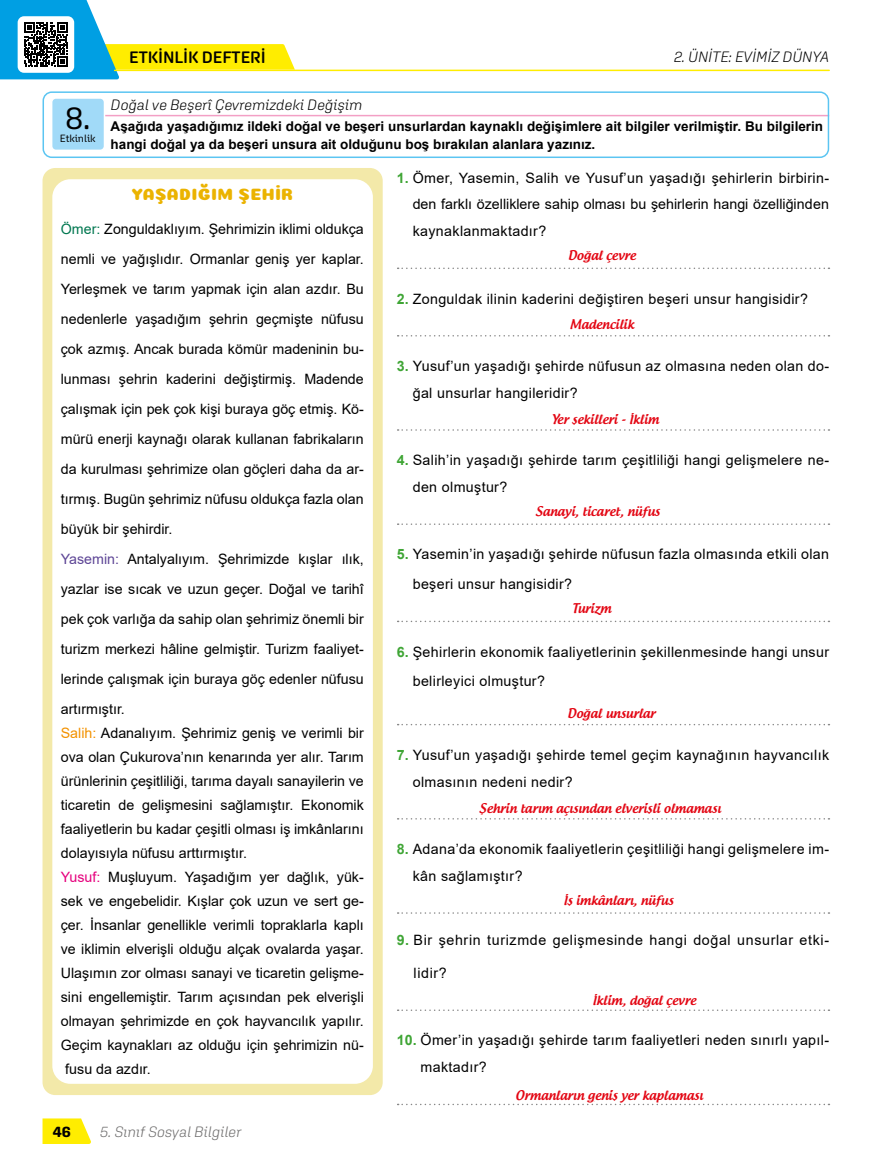
<style>
.page{position:relative;width:893px;height:1161px;background:#fff}
.page>*{position:absolute;margin:0;border:0;box-sizing:border-box;transform-origin:0 0}
.t1{font:31.5px "Aglet Sans";color:#000}
.t2{font:600 16.5px "Aglet Sans";color:#000}
.t3{font:16.5px "Coiny Cyrillic";letter-spacing:.025em;color:#ebb300}
.t4{font:italic 300 15px "Aglet Sans";color:#000}
.t5{font:italic 300 15px "Aglet Sans";color:#706f6f}
.t6{font:700 15px "Aglet Sans";color:#000}
.t7{font:14.25px/30px "Arial";color:#000}
.t8{font:14.25px/26.7px "Arial";letter-spacing:.025em;color:#000}
.t9{font:14.25px "Arial";letter-spacing:.045em;color:#000}
.t10{font:700 13.5px/18px "Arial";color:#000}
.t11{font:500 12.75px "Androgyne";color:#e30613}
.t12{font:10.5px "Aglet Sans";color:#000}
.s1{color:#007750}
.s2{color:#5e4696}
.s3{color:#f39200}
.s4{color:#e6007d}
.s5{font-weight:700;color:#3fa535}
</style>
<div class="page">
<svg style="left:43px;top:1118px;width:48px;height:26px"></svg>
<svg style="left:0;top:0;width:295px;height:79px"></svg>
<hr style="left:115px;top:70px;width:714px;height:1px;background:#ffed00">
<hr style="left:105px;top:115px;width:724px;height:1px;background:#f39fc5">
<div style="left:52px;top:98px;width:52px;height:52px;background:#a1daf8;border-radius:4px"></div>
<div style="left:51px;top:97px;width:54px;height:54px;border:2px solid #fff;border-radius:4px"></div>
<div style="left:43px;top:91px;width:786px;height:67px;border:2px solid #5bc5f2;border-radius:9px"></div>
<div style="left:43px;top:168px;width:340px;height:927px;background:#f3e9a9;border-radius:13px"></div>
<div style="left:52px;top:179px;width:321px;height:905px;background:#fff;border-radius:18px"></div>
<svg style="left:398px;top:268px;width:431px;height:1px"></svg>
<svg style="left:398px;top:335px;width:431px;height:1px"></svg>
<svg style="left:398px;top:429px;width:431px;height:2px"></svg>
<svg style="left:398px;top:523px;width:431px;height:2px"></svg>
<svg style="left:398px;top:621px;width:431px;height:1px"></svg>
<svg style="left:398px;top:724px;width:431px;height:1px"></svg>
<svg style="left:398px;top:818px;width:431px;height:1px"></svg>
<svg style="left:398px;top:912px;width:431px;height:2px"></svg>
<svg style="left:398px;top:1009px;width:431px;height:2px"></svg>
<svg style="left:398px;top:1104px;width:431px;height:1px"></svg>
<p class="t2" style="left:129px;top:48px;width:138px">ETKİNLİK DEFTERİ</p>
<p class="t4" style="left:674px;top:48px;width:157px">2. ÜNİTE: EVİMİZ DÜNYA</p>
<p class="t4" style="left:111px;top:96px;width:253px">Doğal ve Beşerî Çevremizdeki Değişim</p>
<p class="t10" style="left:111px;top:118px;width:714px">Aşağıda yaşadığımız ildeki doğal ve beşeri unsurlardan kaynaklı değişimlere ait bilgiler verilmiştir. Bu bilgilerin hangi doğal ya da beşeri unsura ait olduğunu boş bırakılan alanlara yazınız.</p>
<p class="t3" style="left:132px;top:181px;width:163px">YAŞADIĞIM ŞEHİR</p>
<p class="t7" style="left:61px;top:214px;width:305px"><span class="s1">Ömer:</span> Zonguldaklıyım. Şehrimizin iklimi oldukça nemli ve yağışlıdır. Ormanlar geniş yer kaplar.<br>Yerleşmek ve tarım yapmak için alan azdır. Bu nedenlerle yaşadığım şehrin geçmişte nüfusu çok azmış. Ancak burada kömür madeninin bu&shy;lunması şehrin kaderini değiştirmiş. Madende çalışmak için pek çok kişi buraya göç etmiş. Kö&shy;mürü enerji kaynağı olarak kullanan fabrikaların da kurulması şehrimize olan göçleri daha da ar&shy;tırmış. Bugün şehrimiz nüfusu oldukça fazla olan büyük bir şehirdir.<br><span class="s2">Yasemin:</span> Antalyalıyım. Şehrimizde kışlar ılık, yazlar ise sıcak ve uzun geçer. Doğal ve tarihî pek çok varlığa da sahip olan şehrimiz önemli bir turizm merkezi hâline gelmiştir. Turizm faaliyet&shy;lerinde çalışmak için buraya göç edenler nüfusu artırmıştır.</p>
<p class="t7" style="left:61px;top:718px;width:304px"><span class="s3">Salih:</span> Adanalıyım. Şehrimiz geniş ve verimli bir</p>
<p class="t7" style="left:61px;top:742px;width:304px">ova olan Çukurova’nın kenarında yer alır. Tarım</p>
<p class="t7" style="left:61px;top:766px;width:304px">ürünlerinin çeşitliliği, tarıma dayalı sanayilerin ve</p>
<p class="t7" style="left:61px;top:790px;width:304px">ticaretin de gelişmesini sağlamıştır. Ekonomik</p>
<p class="t7" style="left:61px;top:814px;width:304px">faaliyetlerin bu kadar çeşitli olması iş imkânlarını</p>
<p class="t7" style="left:61px;top:838px;width:185px">dolayısıyla nüfusu arttırmıştır.</p>
<p class="t7" style="left:61px;top:862px;width:305px"><span class="s4">Yusuf:</span> Muşluyum. Yaşadığım yer dağlık, yük-</p>
<p class="t7" style="left:61px;top:886px;width:304px">sek ve engebelidir. Kışlar çok uzun ve sert ge-</p>
<p class="t7" style="left:61px;top:910px;width:304px">çer. İnsanlar genellikle verimli topraklarla kaplı</p>
<p class="t7" style="left:61px;top:934px;width:302px">ve iklimin elverişli olduğu alçak ovalarda yaşar.</p>
<p class="t7" style="left:61px;top:958px;width:304px">Ulaşımın zor olması sanayi ve ticaretin gelişme-</p>
<p class="t7" style="left:61px;top:982px;width:304px">sini engellemiştir. Tarım açısından pek elverişli</p>
<p class="t7" style="left:61px;top:1006px;width:302px">olmayan şehrimizde en çok hayvancılık yapılır.</p>
<p class="t7" style="left:61px;top:1030px;width:304px">Geçim kaynakları az olduğu için şehrimizin nü-</p>
<p class="t7" style="left:65px;top:1054px;width:85px">fusu da azdır.</p>
<h1 class="t1" style="left:65px;top:100px;width:27px">8.</h1>
<p class="t12" style="left:60px;top:132px;width:37px">Etkinlik</p>
<p class="t7" style="left:413px;top:164px;width:418px;line-height:26.7px;text-align:justify;text-indent:-16px"><span class="s5">1.</span> Ömer, Yasemin, Salih ve Yusuf’un yaşadığı şehirlerin birbirin&shy;den farklı özelliklere sahip olması bu şehirlerin hangi özelliğinden kaynaklanmaktadır?</p>
<p class="t11" style="left:568px;top:248px;width:69px">Doğal çevre</p>
<p class="t8" style="left:397px;top:285px;width:413px"><span class="s5">2.</span> Zonguldak ilinin kaderini değiştiren beşeri unsur hangisidir?</p>
<p class="t11" style="left:570px;top:316px;width:66px">Madencilik</p>
<p class="t8" style="left:413px;top:353px;width:418px;text-indent:-16px"><span class="s5">3.</span> Yusuf’un yaşadığı şehirde nüfusun az olmasına neden olan do&shy;ğal unsurlar hangileridir?</p>
<p class="t11" style="left:551px;top:411px;width:109px">Yer şekilleri - İklim</p>
<p class="t8" style="left:413px;top:447px;width:418px;text-indent:-16px"><span class="s5">4.</span> Salih’in yaşadığı şehirde tarım çeşitliliği hangi gelişmelere ne&shy;den olmuştur?</p>
<p class="t11" style="left:535px;top:503px;width:126px">Sanayi, ticaret, nüfus</p>
<p class="t8" style="left:413px;top:539px;width:418px;line-height:29.7px;text-indent:-16px"><span class="s5">5.</span> Yasemin’in yaşadığı şehirde nüfusun fazla olmasında etkili olan beşeri unsur hangisidir?</p>
<p class="t11" style="left:572px;top:600px;width:41px">Turizm</p>
<p class="t8" style="left:413px;top:637px;width:418px;line-height:29.7px;text-indent:-16px"><span class="s5">6.</span> Şehirlerin ekonomik faaliyetlerinin şekillenmesinde hangi unsur belirleyici olmuştur?</p>
<p class="t11" style="left:568px;top:705px;width:90px">Doğal unsurlar</p>
<p class="t8" style="left:413px;top:741px;width:418px;text-indent:-16px"><span class="s5">7.</span> Yusuf’un yaşadığı şehirde temel geçim kaynağının hayvancılık olmasının nedeni nedir?</p>
<p class="t11" style="left:479px;top:800px;width:243px">Şehrin tarım açısından elverişli olmaması</p>
<p class="t8" style="left:413px;top:835px;width:418px;text-indent:-16px"><span class="s5">8.</span> Adana’da ekonomik faaliyetlerin çeşitliliği hangi gelişmelere im&shy;kân sağlamıştır?</p>
<p class="t11" style="left:564px;top:892px;width:111px">İş imkânları, nüfus</p>
<p class="t9" style="left:397px;top:930px;width:434px"><span class="s5">9.</span> Bir şehrin turizmde gelişmesinde hangi doğal unsurlar etki-</p>
<p class="t7" style="left:414px;top:958px;width:35px">lidir?</p>
<p class="t11" style="left:593px;top:992px;width:105px">İklim, doğal çevre</p>
<p class="t8" style="left:421px;top:1027px;width:410px;text-indent:-24px"><span class="s5">10.</span> Ömer’in yaşadığı şehirde tarım faaliyetleri neden sınırlı yapıl&shy;maktadır?</p>
<p class="t6" style="left:53px;top:1122px;width:20px">46</p>
<p class="t5" style="left:100px;top:1122px;width:143px">5. Sınıf Sosyal Bilgiler</p>
<p class="t11" style="left:516px;top:1087px;width:189px">Ormanların geniş yer kaplaması</p>
</div>
